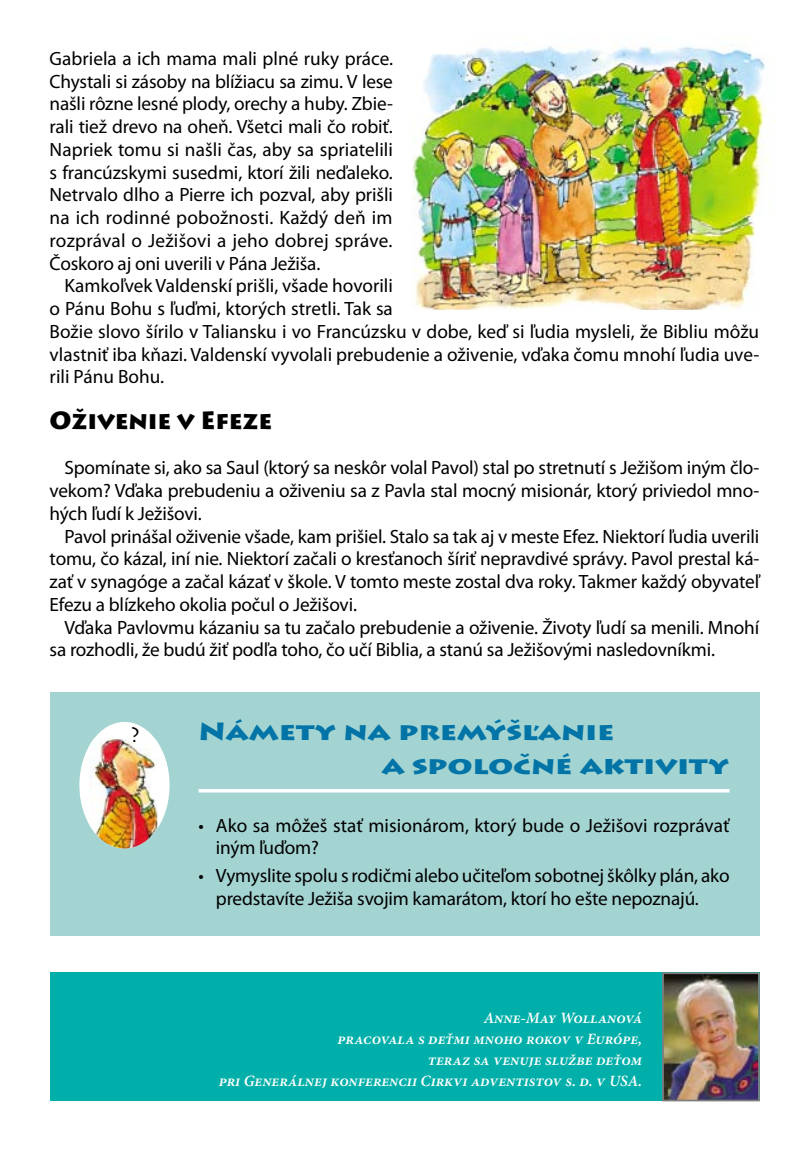
<style>
.page{position:relative;width:809px;height:1151px;background:#fff}
.page>*{position:absolute;margin:0;border:0;box-sizing:border-box;transform-origin:0 0}
.t1{font:900 24.5px/34.3px "Lithos Pro";letter-spacing:-.01em;color:#0074a6;scale:1.25 1}
.t2{font:900 24.5px "Lithos Pro";letter-spacing:-.01em;color:#000}
.t3{font:21px "Lithos Pro";color:#000;scale:.9 1}
.t4{font:19.25px/22.8px "Myriad Pro";letter-spacing:-.01em;color:#000}
.t5{font:italic 600 15.75px/21px "Minion Pro";color:#fff;text-align:right}
</style>
<div class="page">
<img style="left:413px;top:46px;width:361px;height:263px">
<div style="left:50px;top:972px;width:709px;height:129px;background:#00afa9"></div>
<img style="left:665px;top:975px;width:91px;height:123px">
<div style="left:662px;top:972px;width:97px;height:129px;border:2px solid #7d7d7d"></div>
<div style="left:50px;top:692px;width:709px;height:244px;background:#a3d4d2"></div>
<hr style="left:198px;top:789px;width:531px;height:3px;background:#fff">
<div style="left:79px;top:722px;width:90px;height:126px;background:#fff;border-radius:50%"></div>
<img style="left:89px;top:738px;width:68px;height:110px">
<p class="t4" style="left:50px;top:47px;width:345px;text-align:justify">Gabriela a ich mama mali plné ruky práce.<br>Chystali si zásoby na blížiacu sa zimu. V lese našli rôzne lesné plody, orechy a huby. Zbie&shy;rali tiež drevo na oheň. Všetci mali čo robiť.<br>Napriek tomu si našli čas, aby sa spriatelili s francúzskymi susedmi, ktorí žili neďaleko.<br>Netrvalo dlho a Pierre ich pozval, aby prišli na ich rodinné pobožnosti. Každý deň im rozprával o Ježišovi a jeho dobrej správe.<br>Čoskoro aj oni uverili v Pána Ježiša.</p>
<p class="t4" style="left:50px;top:274px;width:711px;text-indent:15px">Kamkoľvek Valdenskí prišli, všade hovorili<br>o Pánu Bohu s ľuďmi, ktorých stretli. Tak sa<br>Božie slovo šírilo v Taliansku i vo Francúzsku v dobe, keď si ľudia mysleli, že Bibliu môžu vlastniť iba kňazi. Valdenskí vyvolali prebudenie a oživenie, vďaka čomu mnohí ľudia uve&shy;rili Pánu Bohu.</p>
<p class="t2" style="left:50px;top:405px;width:224px">Oživenie v E feze</p>
<p class="t4" style="left:50px;top:456px;width:711px;text-align:justify;text-indent:15px">Spomínate si, ako sa Saul (ktorý sa neskôr volal Pavol) stal po stretnutí s Ježišom iným člo&shy;vekom? Vďaka prebudeniu a oživeniu sa z Pavla stal mocný misionár, ktorý priviedol mno&shy;hých ľudí k Ježišovi.</p>
<p class="t4" style="left:50px;top:524px;width:711px;text-align:justify;text-indent:15px">Pavol prinášal oživenie všade, kam prišiel. Stalo sa tak aj v meste Efez. Niektorí ľudia uverili tomu, čo kázal, iní nie. Niektorí začali o kresťanoch šíriť nepravdivé správy. Pavol prestal ká&shy;zať v synagóge a začal kázať v škole. V tomto meste zostal dva roky. Takmer každý obyvateľ Efezu a blízkeho okolia počul o Ježišovi.</p>
<p class="t4" style="left:50px;top:615px;width:711px;text-indent:15px">Vďaka Pavlovmu kázaniu sa tu začalo prebudenie a oživenie. Životy ľudí sa menili. Mnohí sa rozhodli, že budú žiť podľa toho, čo učí Biblia, a stanú sa Ježišovými nasledovníkmi.</p>
<p class="t3" style="left:132px;top:723px;width:11px">?</p>
<p class="t1" style="left:381px;top:715px;width:280px;text-indent:-183px">Námety na premýšľanie<br>a spoločné aktivity</p>
<p class="t4" style="left:216px;top:813px;width:515px;text-indent:-17px">• Ako sa môžeš stať misionárom, ktorý bude o Ježišovi rozprávať iným ľuďom?</p>
<p class="t4" style="left:216px;top:864px;width:515px;text-indent:-17px">• Vymyslite spolu s rodičmi alebo učiteľom sobotnej škôlky plán, ako predstavíte Ježiša svojim kamarátom, ktorí ho ešte nepoznajú.</p>
<p class="t5" style="left:219px;top:1008px;width:425px">Anne-May Wollanová<br>pracovala s deťmi mnoho rokov v Európe,<br>teraz sa venuje službe deťom<br>pri Generálnej konferencii Cirkvi adventistov s. d. v USA.</p>
</div>
